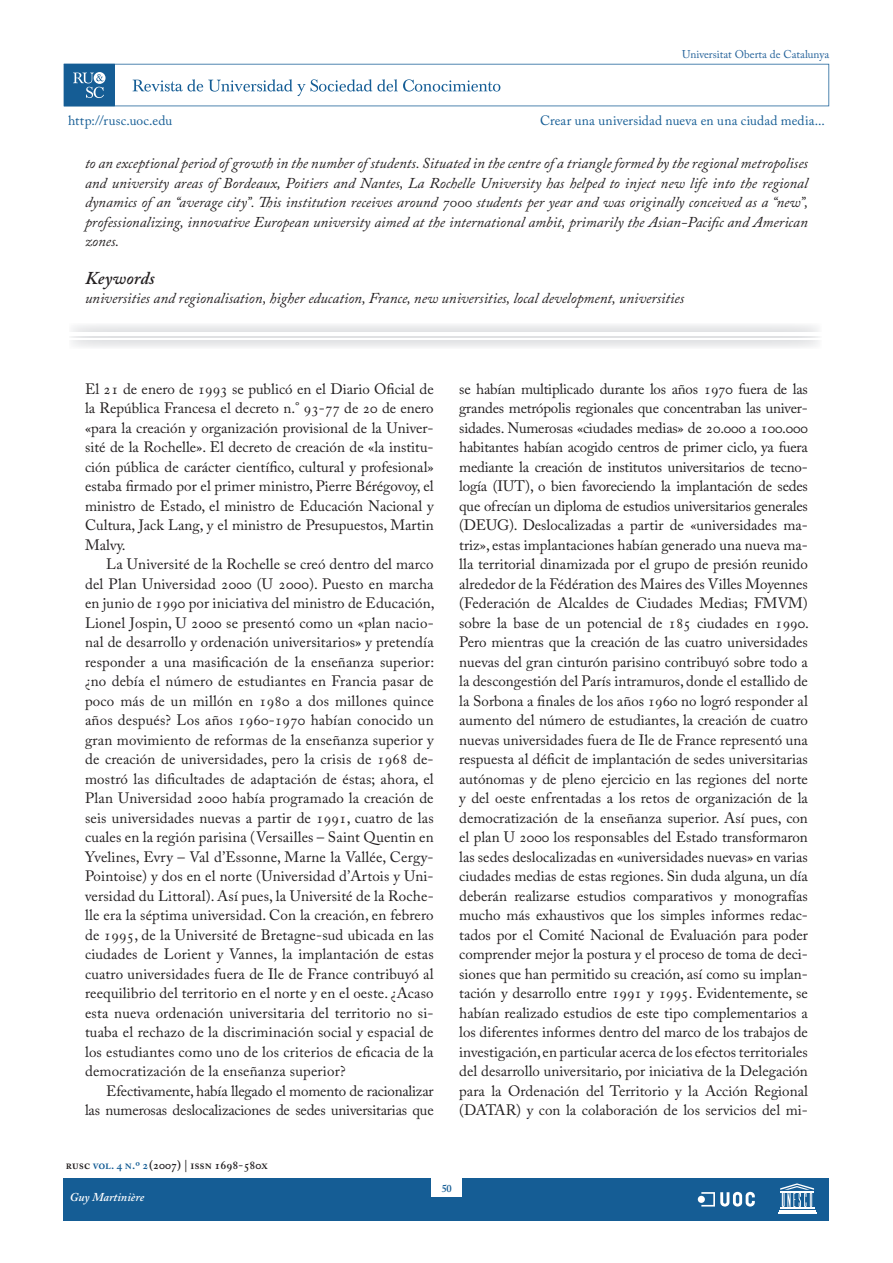
<style>
.page{position:relative;width:893px;height:1263px;background:#fff}
.page>*{position:absolute;margin:0;border:0;box-sizing:border-box;transform-origin:0 0}
.t1{font:italic 600 18px "Adobe Caslon Pro";letter-spacing:.005em;color:#231f20}
.t2{font:15px/19.5px "Adobe Caslon Pro";color:#231f20;text-align:justify}
.t3{font:italic 15px/19.5px "Adobe Caslon Pro";color:#231f20;text-align:justify}
.t4{font:13.5px "Adobe Caslon Pro";letter-spacing:.015em;color:#155d95}
.t5{font:600 12px "Adobe Caslon Pro";color:#231f20}
.t6{font:italic 600 12px "Adobe Caslon Pro";color:#fff}
.t7{font:11.25px "Adobe Caslon Pro";color:#24629a}
.t8{font:600 10.5px "Adobe Caslon Pro";color:#155d95}
.s1{color:#155d95}
</style>
<div class="page">
<svg style="left:64px;top:64px;width:765px;height:42px"></svg>
<div style="left:64px;top:1178px;width:765px;height:42px;background:#155d95"></div>
<hr style="left:780px;top:1207px;width:34px;height:2px;background:#fff">
<hr style="left:779px;top:1210px;width:36px;height:1px;background:#fff">
<hr style="left:778px;top:1212px;width:39px;height:1px;background:#fff">
<svg style="left:780px;top:1183px;width:34px;height:24px"></svg>
<div style="left:698px;top:1196px;width:7px;height:7px;background:#fff;border-radius:50%"></div>
<svg style="left:701px;top:1192px;width:54px;height:14px"></svg>
<div style="left:432px;top:1159px;width:30px;height:37px;background:#fff"></div>
<p class="t4" style="left:68px;top:112px;width:106px">http://rusc.uoc.edu</p>
<p class="t7" style="left:682px;top:48px;width:149px">Universitat Oberta de Catalunya</p>
<p class="t4" style="left:540px;top:112px;width:286px">Crear una universidad nueva en una ciudad media...</p>
<p class="t3" style="left:85px;top:153px;width:725px">to an exceptional period of growth in the number of students. Situated in the centre of a triangle formed by the regional metropolises and university areas of Bordeaux, Poitiers and Nantes, La Rochelle University has helped to inject new life into the regional dynamics of an “average city”. This institution receives around 7000 students per year and was originally conceived as a “new”, professionalizing, innovative European university aimed at the international ambit, primarily the Asian-Pacific and American zones.</p>
<p class="t1" style="left:85px;top:267px;width:71px">Keywords</p>
<p class="t3" style="left:85px;top:288px;width:600px">universities and regionalisation, higher education, France, new universities, local development, universities</p>
<p class="t2" style="left:85px;top:379px;width:350px">El 21 de enero de 1993 se publicó en el Diario Oficial de la República Francesa el decreto n.° 93-77 de 20 de enero «para la creación y organización provisional de la Univer&shy;sité de la Rochelle». El decreto de creación de «la institu&shy;ción pública de carácter científico, cultural y profesional» estaba firmado por el primer ministro, Pierre Bérégovoy, el ministro de Estado, el ministro de Educación Nacional y Cultura, Jack Lang, y el ministro de Presupuestos, Martin Malvy.</p>
<p class="t2" style="left:85px;top:554px;width:351px;text-indent:21px">La Université de la Rochelle se creó dentro del marco del Plan Universidad 2000 (U 2000). Puesto en marcha en junio de 1990 por iniciativa del ministro de Educación, Lionel Jospin, U 2000 se presentó como un «plan nacio&shy;nal de desarrollo y ordenación universitarios» y pretendía responder a una masificación de la enseñanza superior: ¿no debía el número de estudiantes en Francia pasar de poco más de un millón en 1980 a dos millones quince años después? Los años 1960-1970 habían conocido un gran movimiento de reformas de la enseñanza superior y de creación de universidades, pero la crisis de 1968 de&shy;mostró las dificultades de adaptación de éstas; ahora, el Plan Universidad 2000 había programado la creación de seis universidades nuevas a partir de 1991, cuatro de las cuales en la región parisina (Versailles – Saint Quentin en Yvelines, Evry – Val d’Essonne, Marne la Vallée, Cergy-Pointoise) y dos en el norte (Universidad d’Artois y Uni&shy;versidad du Littoral). Así pues, la Université de la Roche&shy;lle era la séptima universidad. Con la creación, en febrero de 1995, de la Université de Bretagne-sud ubicada en las ciudades de Lorient y Vannes, la implantación de estas cuatro universidades fuera de Ile de France contribuyó al reequilibrio del territorio en el norte y en el oeste. ¿Acaso esta nueva ordenación universitaria del territorio no si&shy;tuaba el rechazo de la discriminación social y espacial de los estudiantes como uno de los criterios de eficacia de la democratización de la enseñanza superior?</p>
<p class="t2" style="left:85px;top:1081px;width:350px;text-align:right">Efectivamente, había llegado el momento de racionalizar<br>las numerosas deslocalizaciones de sedes universitarias que</p>
<p class="t5" style="left:66px;top:1157px;width:203px">rusc <span class="s1">vol. 4 n.º 2</span> (2007) | issn 1698-580x</p>
<p class="t2" style="left:459px;top:379px;width:351px">se habían multiplicado durante los años 1970 fuera de las grandes metrópolis regionales que concentraban las univer&shy;sidades. Numerosas «ciudades medias» de 20.000 a 100.000 habitantes habían acogido centros de primer ciclo, ya fuera mediante la creación de institutos universitarios de tecno&shy;logía (IUT), o bien favoreciendo la implantación de sedes que ofrecían un diploma de estudios universitarios generales (DEUG). Deslocalizadas a partir de «universidades ma&shy;triz», estas implantaciones habían generado una nueva ma&shy;lla territorial dinamizada por el grupo de presión reunido alrededor de la Fédération des Maires des Villes Moyennes (Federación de Alcaldes de Ciudades Medias; FMVM) sobre la base de un potencial de 185 ciudades en 1990.<br>Pero mientras que la creación de las cuatro universidades nuevas del gran cinturón parisino contribuyó sobre todo a la descongestión del París intramuros, donde el estallido de la Sorbona a finales de los años 1960 no logró responder al aumento del número de estudiantes, la creación de cuatro nuevas universidades fuera de Ile de France representó una respuesta al déficit de implantación de sedes universitarias autónomas y de pleno ejercicio en las regiones del norte y del oeste enfrentadas a los retos de organización de la democratización de la enseñanza superior. Así pues, con el plan U 2000 los responsables del Estado transformaron las sedes deslocalizadas en «universidades nuevas» en varias ciudades medias de estas regiones. Sin duda alguna, un día deberán realizarse estudios comparativos y monografías mucho más exhaustivos que los simples informes redac&shy;tados por el Comité Nacional de Evaluación para poder comprender mejor la postura y el proceso de toma de deci&shy;siones que han permitido su creación, así como su implan&shy;tación y desarrollo entre 1991 y 1995. Evidentemente, se habían realizado estudios de este tipo complementarios a los diferentes informes dentro del marco de los trabajos de investigación, en particular acerca de los efectos territoriales del desarrollo universitario, por iniciativa de la Delegación para la Ordenación del Territorio y la Acción Regional (DATAR) y con la colaboración de los servicios del mi-</p>
<p class="t6" style="left:70px;top:1190px;width:76px">Guy Martinière</p>
<p class="t8" style="left:441px;top:1182px;width:12px">50</p>
</div>
